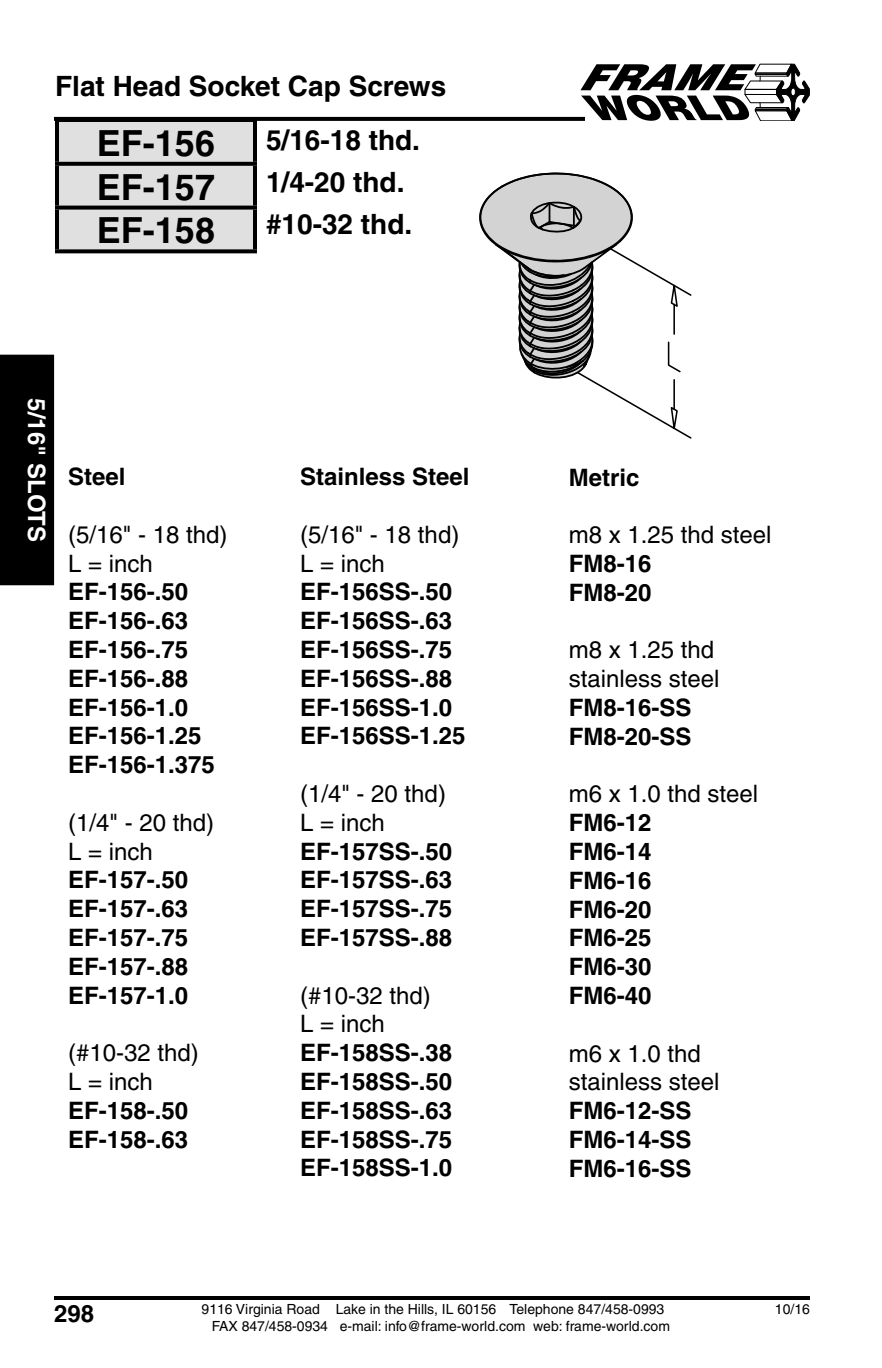
<style>
.page{position:relative;width:882px;height:1368px;background:#fff}
.page>*{position:absolute;margin:0;border:0;box-sizing:border-box;transform-origin:0 0}
.t1{font:700 36px/43.8px "Helvetica";color:#000;text-align:justify}
.t2{font:700 28px/53.6px "Helvetica";color:#000}
.t3{font:700 24px/28.8px "Helvetica";color:#000}
.t4{font:24px/28.8px "Helvetica";color:#000}
.t5{font:700 24px "Helvetica";color:#fff}
.t6{font:14px/16.8px "Helvetica";color:#000}
</style>
<div class="page">
<hr style="left:54px;top:1296px;width:756px;height:4px;background:#000">
<svg style="left:54px;top:117px;width:526px;height:4px"></svg>
<svg style="left:580px;top:63px;width:230px;height:58px"></svg>
<svg style="left:479px;top:172px;width:213px;height:267px"></svg>
<div style="left:59px;top:122px;width:194px;height:127px;background:#e0e0e0"></div>
<hr style="left:55px;top:118px;width:202px;height:4px;background:#000">
<hr style="left:55px;top:122px;width:4px;height:40px;background:#000">
<hr style="left:253px;top:122px;width:4px;height:40px;background:#000">
<svg style="left:55px;top:162px;width:202px;height:4px"></svg>
<hr style="left:55px;top:166px;width:4px;height:40px;background:#000">
<hr style="left:253px;top:166px;width:4px;height:40px;background:#000">
<svg style="left:55px;top:206px;width:202px;height:4px"></svg>
<hr style="left:55px;top:210px;width:4px;height:39px;background:#000">
<hr style="left:253px;top:210px;width:4px;height:39px;background:#000">
<svg style="left:55px;top:249px;width:202px;height:4px"></svg>
<div style="left:0;top:355px;width:54px;height:230px;background:#000"></div>
<p class="t2" style="left:266px;top:62px;width:182px;text-indent:-211px">Flat Head Socket Cap Screws<br>5/16-18 thd.</p>
<p class="t2" style="left:266px;top:163px;width:148px;line-height:42px">1/4-20 thd. #10-32 thd.</p>
<h1 class="t1" style="left:97px;top:125px;width:120px">EF-156<br>EF-157<br>EF-158</h1>
<p class="t5" style="left:46px;top:398px;width:145px;rotate:90deg">5/16" SLOTS</p>
<p class="t3" style="left:68px;top:465px;width:59px">Steel</p>
<p class="t4" style="left:68px;top:522px;width:161px">(5/16" - 18 thd)<br>L = inch</p>
<p class="t3" style="left:68px;top:580px;width:148px">EF-156-.50<br>EF-156-.63<br>EF-156-.75<br>EF-156-.88<br>EF-156-1.0<br>EF-156-1.25<br>EF-156-1.375</p>
<p class="t4" style="left:68px;top:810px;width:147px">(1/4" - 20 thd)<br>L = inch</p>
<p class="t3" style="left:68px;top:868px;width:122px;text-align:justify">EF-157-.50<br>EF-157-.63<br>EF-157-.75<br>EF-157-.88<br>EF-157-1.0</p>
<p class="t4" style="left:68px;top:1041px;width:132px">(#10-32 thd)<br>L = inch</p>
<p class="t3" style="left:68px;top:1098px;width:122px">EF-158-.50<br>EF-158-.63</p>
<p class="t3" style="left:300px;top:465px;width:171px">Stainless Steel</p>
<p class="t4" style="left:300px;top:522px;width:161px">(5/16" - 18 thd)<br>L = inch</p>
<p class="t3" style="left:300px;top:580px;width:167px">EF-156SS-.50<br>EF-156SS-.63<br>EF-156SS-.75<br>EF-156SS-.88<br>EF-156SS-1.0<br>EF-156SS-1.25</p>
<p class="t4" style="left:300px;top:782px;width:147px">(1/4" - 20 thd)<br>L = inch</p>
<p class="t3" style="left:300px;top:839px;width:154px;text-align:justify">EF-157SS-.50<br>EF-157SS-.63<br>EF-157SS-.75<br>EF-157SS-.88</p>
<p class="t4" style="left:300px;top:983px;width:132px">(#10-32 thd)<br>L = inch</p>
<p class="t3" style="left:300px;top:1041px;width:154px;text-align:justify">EF-158SS-.38<br>EF-158SS-.50<br>EF-158SS-.63<br>EF-158SS-.75<br>EF-158SS-1.0</p>
<p class="t3" style="left:569px;top:465px;width:72px">Metric</p>
<p class="t4" style="left:569px;top:523px;width:204px">m8 x 1.25 thd steel</p>
<p class="t3" style="left:569px;top:552px;width:84px">FM8-16<br>FM8-20</p>
<p class="t4" style="left:569px;top:638px;width:152px">m8 x 1.25 thd stainless steel</p>
<p class="t3" style="left:569px;top:696px;width:124px">FM8-16-SS<br>FM8-20-SS</p>
<p class="t4" style="left:569px;top:782px;width:191px">m6 x 1.0 thd steel</p>
<p class="t3" style="left:569px;top:811px;width:84px;text-align:justify">FM6-12<br>FM6-14<br>FM6-16<br>FM6-20<br>FM6-25<br>FM6-30<br>FM6-40</p>
<p class="t4" style="left:569px;top:1041px;width:152px">m6 x 1.0 thd stainless steel</p>
<p class="t3" style="left:569px;top:1099px;width:124px;text-align:justify">FM6-12-SS FM6-14-SS FM6-16-SS</p>
<p class="t3" style="left:54px;top:1301px;width:42px">298</p>
<p class="t6" style="left:212px;top:1302px;width:460px;text-indent:-10px">9116 Virginia Road Lake in the Hills, IL 60156 Telephone 847/458-0993<br>FAX 847/458-0934 e-mail: info@frame-world.com web: frame-world.com</p>
<p class="t6" style="left:775px;top:1302px;width:37px">10/16</p>
</div>
